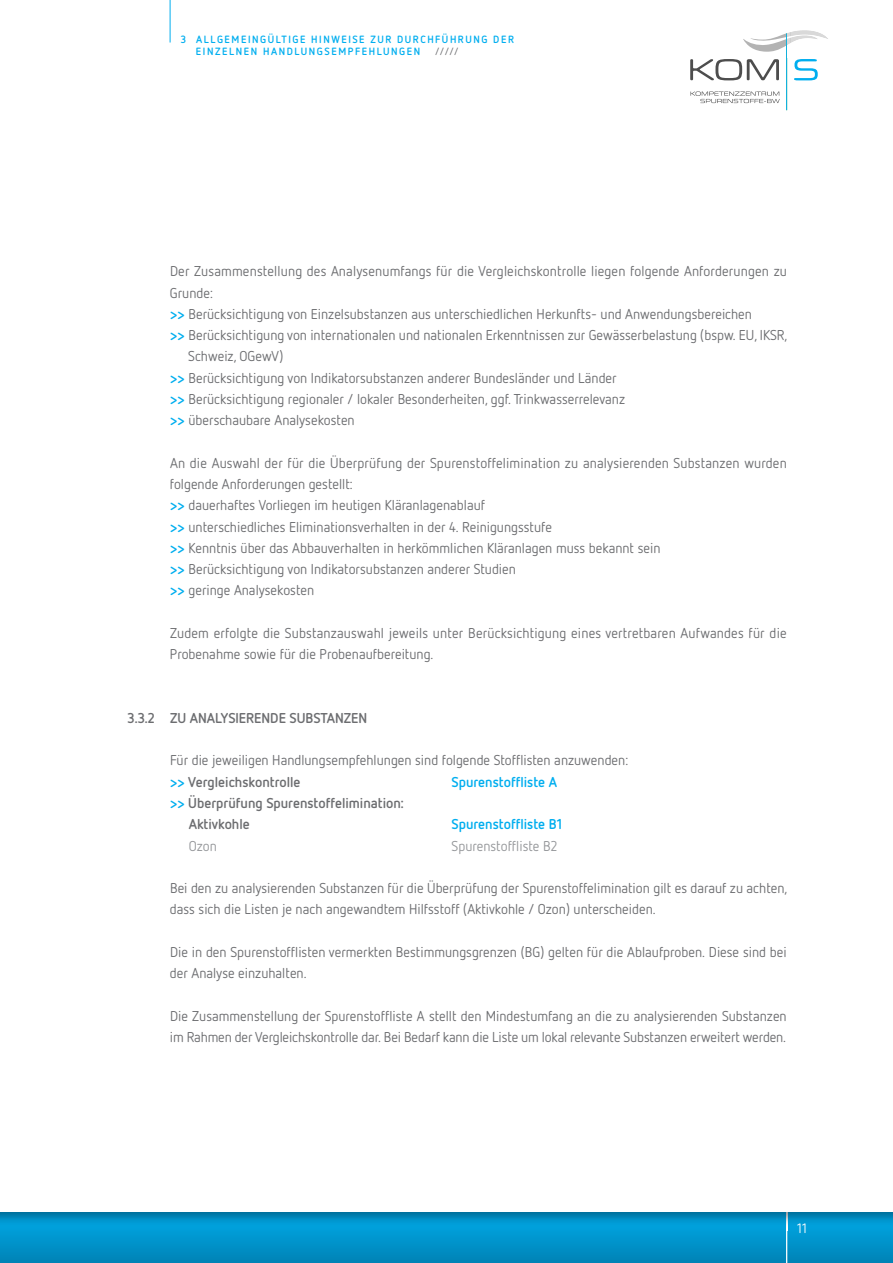
<style>
.page{position:relative;width:893px;height:1263px;background:#fff}
.page>*{position:absolute;margin:0;border:0;box-sizing:border-box;transform-origin:0 0}
.t1{font:14.25px/21.3px "Netto OT";color:#6c6d70}
.t2{font:700 14.25px/21.3px "Netto OT";color:#6c6d70}
.t3{font:700 14.25px "Netto OT";color:#00aeef}
.t4{font:14.25px "Netto OT";color:#95979a}
.t5{font:13.5px "Netto OT";color:#fff}
.t6{font:700 10.5px/12.8px "Netto OT";letter-spacing:.15em;color:#00aeef}
.t7{font:10.5px "Netto OT";color:#6c6d70}
.s1{font-weight:700;color:#00aeef}
.s2{font-weight:700}
.s3{color:#00aeef}
</style>
<div class="page">
<svg style="left:0;top:1231px;width:893px;height:32px;background:#008fc5"></svg>
<hr style="left:786px;top:1212px;width:1px;height:51px;background:#fff">
<img style="left:0;top:1212px;width:893px;height:19px">
<svg style="left:786px;top:1212px;width:1px;height:19px"></svg>
<svg style="left:690px;top:59px;width:89px;height:21px"></svg>
<svg style="left:794px;top:59px;width:24px;height:21px"></svg>
<svg style="left:690px;top:92px;width:90px;height:11px"></svg>
<hr style="left:786px;top:33px;width:1px;height:77px;background:#00aeef">
<svg style="left:743px;top:30px;width:85px;height:22px"></svg>
<hr style="left:787px;top:45px;width:4px;height:13px;background:#fff">
<div style="left:791px;top:45px;width:52px;height:13px;background:#fff"></div>
<hr style="left:170px;top:0;width:1px;height:43px;background:#00aeef">
<p class="t6" style="left:196px;top:32px;width:319px;text-indent:-15px">3 ALLGEMEINGÜLTIGE HINWEISE ZUR DURCHFÜHRUNG DER<br>EINZELNEN HANDLUNGSEMPFEHLUNGEN</p>
<p class="t7" style="left:434px;top:45px;width:26px">/////</p>
<p class="t1" style="left:170px;top:260px;width:618px">der Zusammenstellung des analysenumfangs für die Vergleichskontrolle liegen folgende anforderungen zu</p>
<p class="t1" style="left:170px;top:282px;width:44px">grunde:</p>
<p class="t1" style="left:170px;top:303px;width:583px"><span class="s1">&gt;&gt;</span> Berücksichtigung von einzelsubstanzen aus unterschiedlichen Herkunfts- und anwendungsbereichen</p>
<p class="t1" style="left:170px;top:324px;width:619px"><span class="s1">&gt;&gt;</span> Berücksichtigung von internationalen und nationalen erkenntnissen zur gewässerbelastung (bspw. eU, IKSR,</p>
<p class="t1" style="left:188px;top:345px;width:96px">Schweiz, OgewV)</p>
<p class="t1" style="left:170px;top:367px;width:448px"><span class="s1">&gt;&gt;</span> Berücksichtigung von Indikatorsubstanzen anderer Bundesländer und länder</p>
<p class="t1" style="left:170px;top:388px;width:456px"><span class="s1">&gt;&gt;</span> Berücksichtigung regionaler / lokaler Besonderheiten, ggf. Trinkwasserrelevanz</p>
<p class="t1" style="left:170px;top:409px;width:186px"><span class="s1">&gt;&gt;</span> überschaubare analysekosten</p>
<p class="t1" style="left:170px;top:452px;width:618px">an die auswahl der für die Überprüfung der Spurenstoffelimination zu analysierenden Substanzen wurden folgende anforderungen gestellt:<br><span class="s1">&gt;&gt;</span> dauerhaftes Vorliegen im heutigen Kläranlagenablauf<br><span class="s1">&gt;&gt;</span> unterschiedliches eliminationsverhalten in der 4. Reinigungsstufe<br><span class="s1">&gt;&gt;</span> Kenntnis über das abbauverhalten in herkömmlichen Kläranlagen muss bekannt sein<br><span class="s1">&gt;&gt;</span> Berücksichtigung von Indikatorsubstanzen anderer Studien<br><span class="s1">&gt;&gt;</span> geringe analysekosten</p>
<p class="t1" style="left:170px;top:622px;width:618px">Zudem erfolgte die Substanzauswahl jeweils unter Berücksichtigung eines vertretbaren aufwandes für die probenahme sowie für die probenaufbereitung.</p>
<p class="t2" style="left:128px;top:707px;width:241px">3.3.2 ZU ANALYSIERENDE SUBSTANZEN</p>
<p class="t1" style="left:170px;top:749px;width:460px">Für die jeweiligen Handlungsempfehlungen sind folgende Stofflisten anzuwenden: <span class="s1">&gt;&gt;</span> <span class="s2">Vergleichskontrolle</span></p>
<p class="t3" style="left:452px;top:773px;width:107px">Spurenstoffliste A</p>
<p class="t2" style="left:189px;top:792px;width:217px;text-indent:-19px"><span class="s3">&gt;&gt;</span> Überprüfung Spurenstoffelimination:<br>Aktivkohle</p>
<p class="t3" style="left:452px;top:815px;width:112px">Spurenstoffliste B1</p>
<p class="t4" style="left:189px;top:837px;width:30px">Ozon</p>
<p class="t4" style="left:452px;top:837px;width:107px">Spurenstoffliste B2</p>
<p class="t1" style="left:170px;top:877px;width:619px">Bei den zu analysierenden Substanzen für die Überprüfung der Spurenstoffelimination gilt es darauf zu achten, dass sich die listen je nach angewandtem Hilfsstoff (aktivkohle / Ozon) unterscheiden.</p>
<p class="t1" style="left:170px;top:941px;width:618px">die in den Spurenstofflisten vermerkten Bestimmungsgrenzen (Bg) gelten für die ablaufproben. diese sind bei der analyse einzuhalten.</p>
<p class="t1" style="left:170px;top:1005px;width:618px">die Zusammenstellung der Spurenstoffliste a stellt den Mindestumfang an die zu analysierenden Substanzen im Rahmen der Vergleichskontrolle dar. Bei Bedarf kann die liste um lokal relevante Substanzen erweitert werden.</p>
<p class="t5" style="left:797px;top:1220px;width:11px">11</p>
</div>
